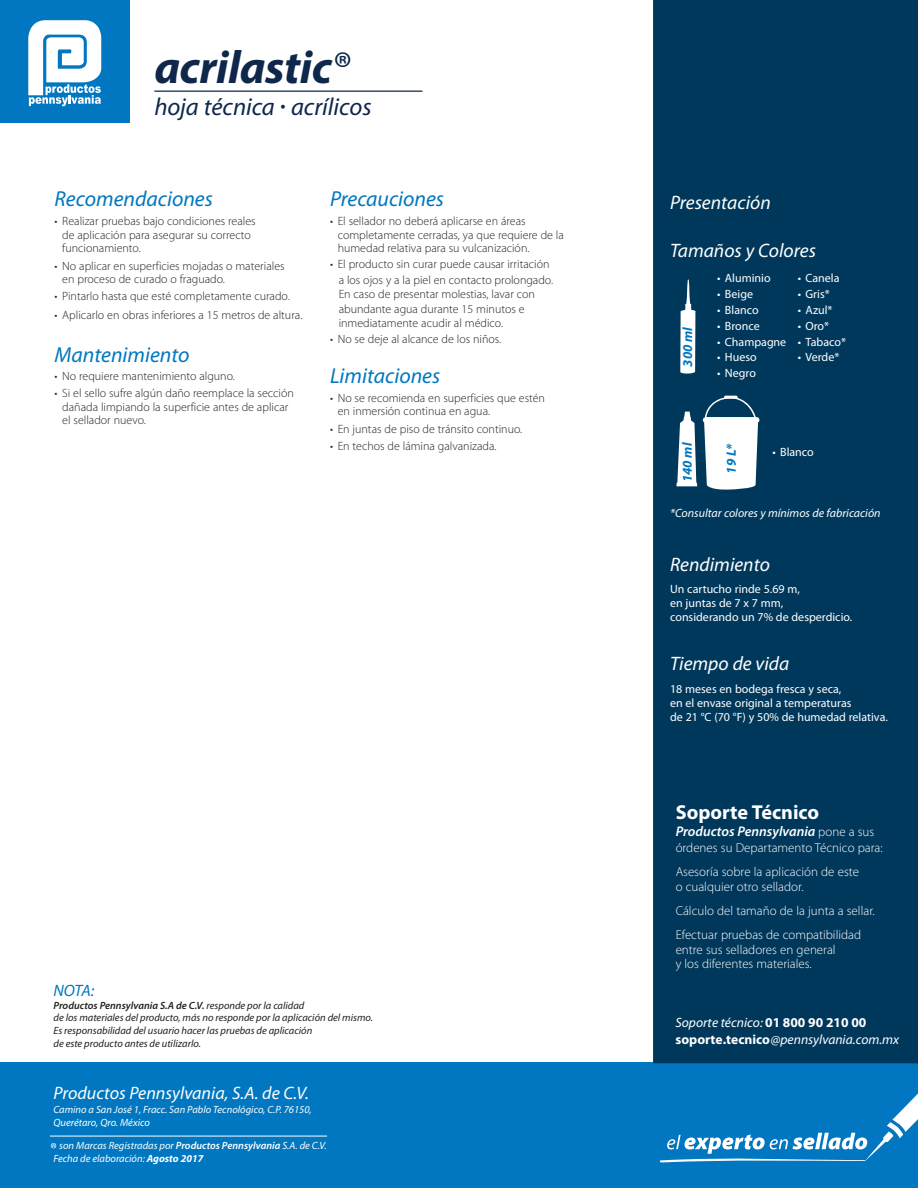
<style>
.page{position:relative;width:918px;height:1188px;background:#fff}
.page>*{position:absolute;margin:0;border:0;box-sizing:border-box;transform-origin:0 0}
.t1{font:italic 700 46.5px "Myriad Pro";letter-spacing:-.01em;color:#0e274b}
.t2{font:italic 24.75px "Myriad Pro";color:#0e274b}
.t3{font:italic 21.75px "Myriad Pro";color:#0077c0}
.t4{font:700 20.25px "Myriad Pro";color:#fff}
.t5{font:italic 19.5px "Myriad Pro";color:#fff}
.t6{font:italic 18px "Myriad Pro";color:#fff}
.t7{font:italic 16.5px "Myriad Pro";color:#0077c0}
.t8{font:italic 600 13.95px "Myriad Pro";color:#fff}
.t9{font:italic 13.5px/17.2px "Myriad Pro";color:#fff}
.t10{font:italic 700 13.5px "Myriad Pro";color:#0077c0}
.t11{font:300 13.05px/24.3px "Myriad Pro";color:#fff}
.t12{font:300 12px/13.5px "Myriad Pro";color:#231f20}
.t13{font:12px/14px "Myriad Pro";color:#fff}
.t14{font:italic 12px "Myriad Pro";color:#fff}
.t15{font:italic 10.5px/12.6px "Myriad Pro";color:#231f20}
.t16{font:italic 10.5px/13.5px "Myriad Pro";color:#fff}
.s1{font-weight:400;font-size:45px}
.s2{font-weight:600;font-style:normal}
.s3{font-size:12.15px}
.s4{font-weight:600}
.s5{font-weight:700}
.s6{font-weight:300;font-style:normal;font-size:13.05px}
.s7{font-weight:700;font-style:normal}
</style>
<div class="page">
<div style="left:0;top:1063px;width:918px;height:125px;background:#0077c0"></div>
<div style="left:653px;top:0;width:265px;height:1063px;background:#00385b"></div>
<div style="left:0;top:0;width:129px;height:123px;background:#0077c0"></div>
<hr style="left:50px;top:1136px;width:277px;height:1px;background:#fff">
<svg style="left:51px;top:1143px;width:5px;height:5px"></svg>
<hr style="left:154px;top:91px;width:268px;height:1px;background:#0e274b">
<svg style="left:659px;top:1093px;width:259px;height:70px"></svg>
<hr style="left:724px;top:396px;width:14px;height:3px;background:#fff;border-radius:2px">
<svg style="left:28px;top:20px;width:73px;height:86px"></svg>
<svg style="left:680px;top:280px;width:15px;height:94px"></svg>
<svg style="left:676px;top:397px;width:84px;height:94px"></svg>
<h1 class="t1" style="left:154px;top:37px;width:196px">acrilastic<span class="s1">®</span></h1>
<h2 class="t2" style="left:154px;top:92px;width:219px">hoja técnica <span class="s2">·</span> acrílicos</h2>
<h3 class="t3" style="left:55px;top:186px;width:160px">Recomendaciones</h3>
<p class="t12" style="left:62px;top:214px;width:195px;text-indent:-8px">• Realizar pruebas bajo condiciones reales de aplicación para asegurar su correcto funcionamiento.</p>
<p class="t12" style="left:62px;top:259px;width:224px;text-indent:-8px">• No aplicar en superficies mojadas o materiales en proceso de curado o fraguado.</p>
<p class="t12" style="left:55px;top:290px;width:237px">• Pintarlo hasta que esté completamente curado.</p>
<p class="t12" style="left:55px;top:308px;width:249px">• Aplicarlo en obras inferiores a 15 metros de altura<span class="s3">.</span></p>
<h3 class="t3" style="left:55px;top:342px;width:137px">Mantenimiento</h3>
<p class="t12" style="left:55px;top:369px;width:182px">• No requiere mantenimiento alguno.</p>
<p class="t12" style="left:62px;top:386px;width:233px;text-indent:-8px">• Si el sello sufre algún daño reemplace la sección dañada limpiando la superficie antes de aplicar el sellador nuevo.</p>
<h3 class="t3" style="left:330px;top:186px;width:116px">Precauciones</h3>
<p class="t12" style="left:338px;top:214px;width:228px;text-indent:-8px">• El sellador no deberá aplicarse en áreas completamente cerradas, ya que requiere de la humedad relativa para su vulcanización.</p>
<p class="t12" style="left:339px;top:256px;width:216px;line-height:15.9px;text-indent:-9px">• El producto sin curar puede causar irritación a los ojos y a la piel en contacto prolongado.</p>
<p class="t12" style="left:339px;top:287px;width:198px;line-height:14.4px">En caso de presentar molestias, lavar con abundante agua durante 15 minutos e inmediatamente acudir al médico.</p>
<p class="t12" style="left:330px;top:332px;width:173px">• No se deje al alcance de los niños.</p>
<h3 class="t3" style="left:330px;top:362px;width:112px">Limitaciones</h3>
<p class="t12" style="left:338px;top:391px;width:209px;text-indent:-8px">• No se recomienda en superficies que estén en inmersión continua en agua.</p>
<p class="t12" style="left:330px;top:422px;width:194px">• En juntas de piso de tránsito continuo.</p>
<p class="t12" style="left:330px;top:439px;width:168px">• En techos de lámina galvanizada.</p>
<h3 class="t7" style="left:53px;top:981px;width:42px">NOTA:</h3>
<p class="t15" style="left:53px;top:999px;width:321px"><span class="s4">Productos Pennsylvania S.A de C.V.</span> responde por la calidad<br>de los materiales del producto, más no responde por la aplicación del mismo.<br>Es responsabilidad del usuario hacer las pruebas de aplicación<br>de este producto antes de utilizarlo.</p>
<h3 class="t6" style="left:53px;top:1082px;width:257px">Productos Pennsylvania, S.A. de C.V.</h3>
<p class="t16" style="left:53px;top:1103px;width:260px">Camino a San José 1, Fracc. San Pablo Tecnológico, C.P. 76150,<br>Querétaro, Qro. México</p>
<p class="t16" style="left:53px;top:1139px;width:275px;line-height:12.6px;text-indent:6px">son Marcas Registradas por <span class="s4">Productos Pennsylvania</span> S.A. de C.V.<br>Fecha de elaboración: <span class="s5">Agosto 2017</span></p>
<h3 class="t5" style="left:670px;top:190px;width:102px">Presentación</h3>
<h3 class="t5" style="left:670px;top:238px;width:147px">Tamaños y Colores</h3>
<p class="t10" style="left:679px;top:367px;width:41px;rotate:-90deg">300 ml</p>
<p class="t13" style="left:717px;top:271px;width:55px">• Aluminio</p>
<p class="t13" style="left:717px;top:287px;width:37px">• Beige</p>
<p class="t13" style="left:717px;top:303px;width:43px">• Blanco</p>
<p class="t13" style="left:717px;top:319px;width:44px">• Bronce</p>
<p class="t13" style="left:717px;top:334px;width:71px">• Champagne</p>
<p class="t13" style="left:717px;top:350px;width:41px">• Hueso</p>
<p class="t13" style="left:717px;top:366px;width:40px">• Negro</p>
<p class="t13" style="left:798px;top:271px;width:43px">• Canela</p>
<p class="t13" style="left:798px;top:287px;width:33px">• Gris*</p>
<p class="t13" style="left:798px;top:303px;width:36px">• Azul*</p>
<p class="t13" style="left:798px;top:319px;width:33px">• Oro*</p>
<p class="t13" style="left:798px;top:334px;width:50px">• Tabaco*</p>
<p class="t13" style="left:798px;top:350px;width:43px">• Verde*</p>
<p class="t10" style="left:679px;top:482px;width:41px;rotate:-90deg">140 ml</p>
<p class="t10" style="left:723px;top:474px;width:32px;rotate:-90deg">19 L*</p>
<p class="t13" style="left:772px;top:445px;width:43px">• Blanco</p>
<p class="t14" style="left:670px;top:505px;width:212px">*Consultar colores y mínimos de fabricación</p>
<h3 class="t5" style="left:670px;top:553px;width:101px">Rendimiento</h3>
<p class="t13" style="left:670px;top:582px;width:184px">Un cartucho rinde 5.69 m,<br>en juntas de 7 x 7 mm, considerando un 7% de desperdicio.</p>
<h3 class="t5" style="left:670px;top:651px;width:121px">Tiempo de vida</h3>
<p class="t13" style="left:670px;top:681px;width:219px;line-height:14.4px">18 meses en bodega fresca y seca,<br>en el envase original a temperaturas<br>de 21 °C (70 °F) y 50% de humedad relativa.</p>
<h3 class="t4" style="left:676px;top:799px;width:145px">Soporte Técnico</h3>
<p class="t8" style="left:676px;top:823px;width:200px">Productos Pennsylvania <span class="s6">pone a sus</span></p>
<p class="t11" style="left:676px;top:835px;width:209px">órdenes su Departamento Técnico para:<br>Asesoría sobre la aplicación de este</p>
<p class="t11" style="left:676px;top:874px;width:201px">o cualquier otro sellador.<br>Cálculo del tamaño de la junta a sellar.<br>Efectuar pruebas de compatibilidad</p>
<p class="t11" style="left:676px;top:942px;width:162px;line-height:14.4px">entre sus selladores en general y los diferentes materiales.</p>
<p class="t9" style="left:676px;top:1013px;width:225px">Soporte técnico: <span class="s7">01 800 90 210 00 soporte.tecnico</span>@pennsylvania.com.mx</p>
</div>
